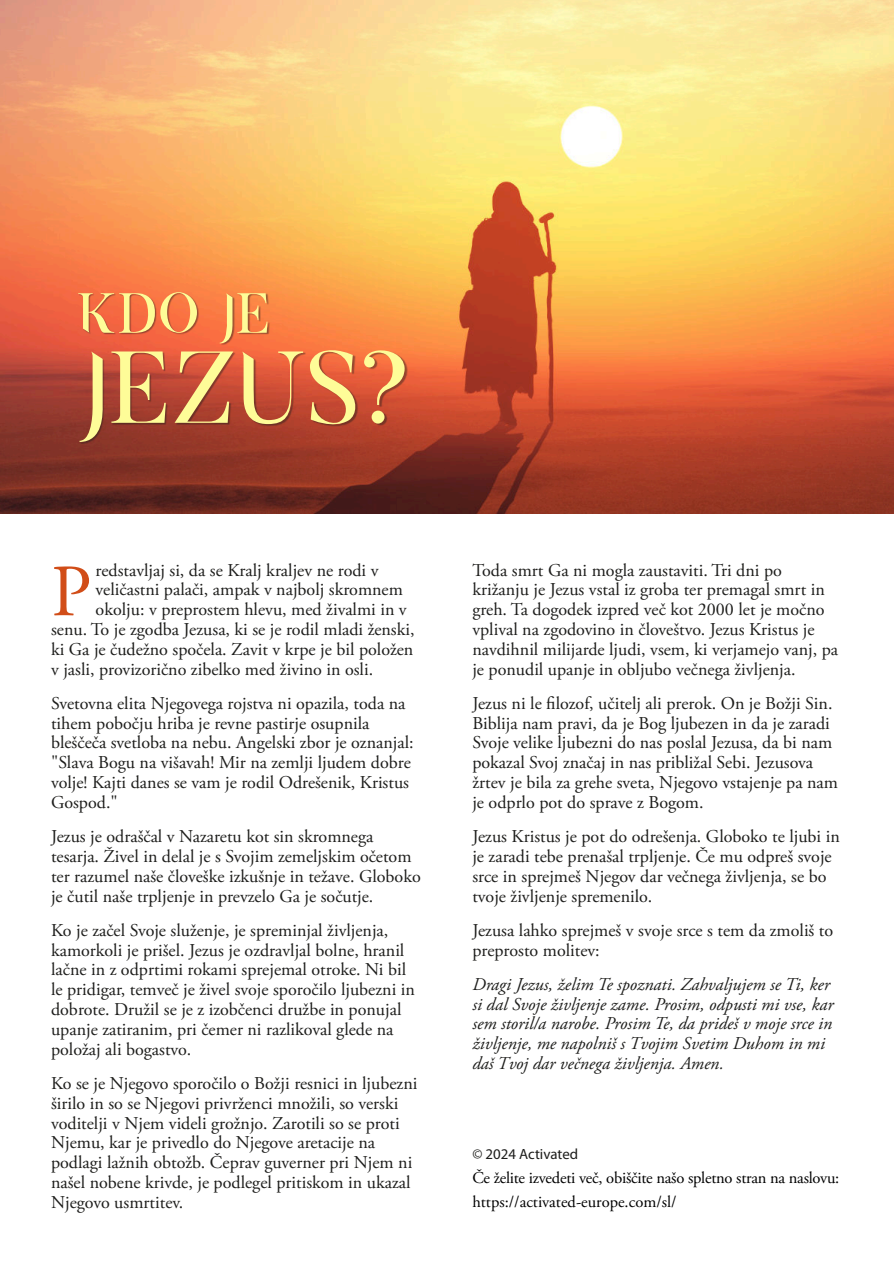
<style>
.page{position:relative;width:894px;height:1264px;background:#fff}
.page>*{position:absolute;margin:0;border:0;box-sizing:border-box;transform-origin:0 0}
.t1{font:97.5px "Exodus Demo Sa";letter-spacing:.03em;color:#fefc98}
.t2{font:73.35px "Adobe Garamond Pro";color:#d14d18}
.t3{font:54px "Exodus Demo Sa";color:#fefc98}
.t4{font:18px "Adobe Garamond Pro";color:#1d1d1b}
.t5{font:italic 18px "Adobe Garamond Pro";color:#1d1d1b}
.t6{font:16.5px "Adobe Garamond Pro";letter-spacing:-.015em;color:#000}
.t7{font:14.85px "Myriad Pro";color:#1d1d1b}
</style>
<div class="page">
<img style="left:0;top:0;width:893px;height:513px">
<img style="left:80px;top:294px;width:327px;height:150px">
<p class="t3" style="left:77px;top:289px;width:194px">KDO JE</p>
<p class="t1" style="left:77px;top:344px;width:332px">JEZUS?</p>
<p class="t2" style="left:51px;top:562px;width:42px">P</p>
<p class="t4" style="left:96px;top:562px;width:284px">redstavljaj si, da se Kralj kraljev ne rodi v</p>
<p class="t4" style="left:96px;top:582px;width:309px">veličastni palači, ampak v najbolj skromnem</p>
<p class="t4" style="left:96px;top:602px;width:312px">okolju: v preprostem hlevu, med živalmi in v</p>
<p class="t4" style="left:51px;top:621px;width:365px">senu. To je zgodba Jezusa, ki se je rodil mladi ženski,</p>
<p class="t4" style="left:51px;top:641px;width:363px">ki Ga je čudežno spočela. Zavit v krpe je bil položen</p>
<p class="t4" style="left:51px;top:661px;width:323px">v jasli, provizorično zibelko med živino in osli.</p>
<p class="t4" style="left:51px;top:695px;width:356px">Svetovna elita Njegovega rojstva ni opazila, toda na</p>
<p class="t4" style="left:51px;top:715px;width:320px">tihem pobočju hriba je revne pastirje osupnila</p>
<p class="t4" style="left:51px;top:735px;width:364px">bleščeča svetloba na nebu. Angelski zbor je oznanjal:</p>
<p class="t4" style="left:51px;top:755px;width:361px">"Slava Bogu na višavah! Mir na zemlji ljudem dobre</p>
<p class="t4" style="left:51px;top:774px;width:359px">volje! Kajti danes se vam je rodil Odrešenik, Kristus</p>
<p class="t4" style="left:51px;top:794px;width:68px">Gospod."</p>
<p class="t4" style="left:51px;top:828px;width:324px">Jezus je odraščal v Nazaretu kot sin skromnega</p>
<p class="t4" style="left:51px;top:848px;width:362px">tesarja. Živel in delal je s Svojim zemeljskim očetom</p>
<p class="t4" style="left:51px;top:868px;width:371px">ter razumel naše človeške izkušnje in težave. Globoko</p>
<p class="t4" style="left:51px;top:888px;width:324px">je čutil naše trpljenje in prevzelo Ga je sočutje.</p>
<p class="t4" style="left:51px;top:922px;width:339px">Ko je začel Svoje služenje, je spreminjal življenja,</p>
<p class="t4" style="left:51px;top:942px;width:355px">kamorkoli je prišel. Jezus je ozdravljal bolne, hranil</p>
<p class="t4" style="left:51px;top:962px;width:356px">lačne in z odprtimi rokami sprejemal otroke. Ni bil</p>
<p class="t4" style="left:51px;top:981px;width:365px">le pridigar, temveč je živel svoje sporočilo ljubezni in</p>
<p class="t4" style="left:51px;top:1001px;width:352px">dobrote. Družil se je z izobčenci družbe in ponujal</p>
<p class="t4" style="left:51px;top:1021px;width:344px">upanje zatiranim, pri čemer ni razlikoval glede na</p>
<p class="t4" style="left:51px;top:1041px;width:142px">položaj ali bogastvo.</p>
<p class="t4" style="left:51px;top:1075px;width:368px">Ko se je Njegovo sporočilo o Božji resnici in ljubezni</p>
<p class="t4" style="left:51px;top:1095px;width:348px">širilo in so se Njegovi privrženci množili, so verski</p>
<p class="t4" style="left:51px;top:1115px;width:350px">voditelji v Njem videli grožnjo. Zarotili so se proti</p>
<p class="t4" style="left:51px;top:1134px;width:325px">Njemu, kar je privedlo do Njegove aretacije na</p>
<p class="t4" style="left:51px;top:1154px;width:362px">podlagi lažnih obtožb. Čeprav guverner pri Njem ni</p>
<p class="t4" style="left:51px;top:1174px;width:361px">našel nobene krivde, je podlegel pritiskom in ukazal</p>
<p class="t4" style="left:51px;top:1194px;width:134px">Njegovo usmrtitev.</p>
<p class="t4" style="left:472px;top:562px;width:311px">Toda smrt Ga ni mogla zaustaviti. Tri dni po</p>
<p class="t4" style="left:472px;top:582px;width:354px">križanju je Jezus vstal iz groba ter premagal smrt in</p>
<p class="t4" style="left:472px;top:602px;width:353px">greh. Ta dogodek izpred več kot 2000 let je močno</p>
<p class="t4" style="left:472px;top:621px;width:343px">vplival na zgodovino in človeštvo. Jezus Kristus je</p>
<p class="t4" style="left:472px;top:641px;width:367px">navdihnil milijarde ljudi, vsem, ki verjamejo vanj, pa</p>
<p class="t4" style="left:472px;top:661px;width:324px">je ponudil upanje in obljubo večnega življenja.</p>
<p class="t4" style="left:472px;top:695px;width:361px">Jezus ni le filozof, učitelj ali prerok. On je Božji Sin.</p>
<p class="t4" style="left:472px;top:715px;width:359px">Biblija nam pravi, da je Bog ljubezen in da je zaradi</p>
<p class="t4" style="left:472px;top:735px;width:361px">Svoje velike ljubezni do nas poslal Jezusa, da bi nam</p>
<p class="t4" style="left:472px;top:755px;width:342px">pokazal Svoj značaj in nas približal Sebi. Jezusova</p>
<p class="t4" style="left:472px;top:774px;width:367px">žrtev je bila za grehe sveta, Njegovo vstajenje pa nam</p>
<p class="t4" style="left:472px;top:794px;width:233px">je odprlo pot do sprave z Bogom.</p>
<p class="t4" style="left:472px;top:828px;width:369px">Jezus Kristus je pot do odrešenja. Globoko te ljubi in</p>
<p class="t4" style="left:472px;top:848px;width:360px">je zaradi tebe prenašal trpljenje. Če mu odpreš svoje</p>
<p class="t4" style="left:472px;top:868px;width:355px">srce in sprejmeš Njegov dar večnega življenja, se bo</p>
<p class="t4" style="left:472px;top:888px;width:181px">tvoje življenje spremenilo.</p>
<p class="t4" style="left:472px;top:922px;width:362px">Jezusa lahko sprejmeš v svoje srce s tem da zmoliš to</p>
<p class="t4" style="left:472px;top:942px;width:129px">preprosto molitev:</p>
<p class="t5" style="left:472px;top:976px;width:359px">Dragi Jezus, želim Te spoznati. Zahvaljujem se Ti, ker</p>
<p class="t5" style="left:472px;top:996px;width:362px">si dal Svoje življenje zame. Prosim, odpusti mi vse, kar</p>
<p class="t5" style="left:472px;top:1016px;width:361px">sem storil/a narobe. Prosim Te, da prideš v moje srce in</p>
<p class="t5" style="left:472px;top:1035px;width:354px">življenje, me napolniš s Tvojim Svetim Duhom in mi</p>
<p class="t5" style="left:472px;top:1055px;width:253px">daš Tvoj dar večnega življenja. Amen.</p>
<p class="t7" style="left:472px;top:1147px;width:107px">© 2024 Activated</p>
<p class="t6" style="left:472px;top:1170px;width:368px">Če želite izvedeti več, obiščite našo spletno stran na naslovu:</p>
<p class="t6" style="left:472px;top:1194px;width:205px">https://activated-europe.com/sl/</p>
</div>
